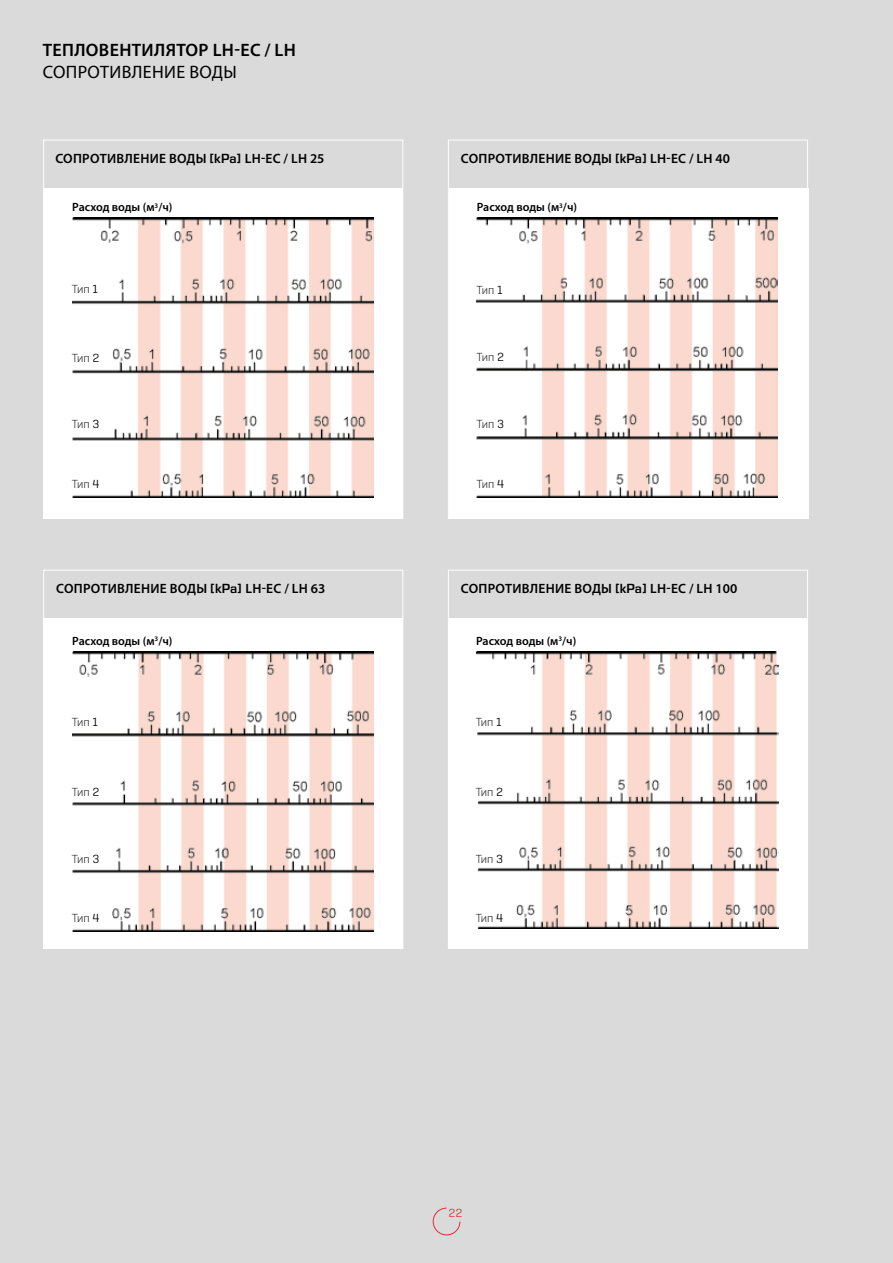
<style>
.page{position:relative;width:893px;height:1263px;background:#dadada}
.page>*{position:absolute;margin:0;border:0;box-sizing:border-box;transform-origin:0 0}
.t1{font:600 18px "Myriad Pro";letter-spacing:.02em;color:#000}
.t2{font:18px "Myriad Pro";letter-spacing:.02em;color:#000}
.t3{font:600 13.5px "Myriad Pro";letter-spacing:.02em;color:#000}
.t4{font:600 12px "Myriad Pro";letter-spacing:-.005em;color:#000}
.t5{font:300 12px "Myriad Pro";letter-spacing:-.03em;color:#000}
.t6{font:300 12px "Center";color:#e62a32}
.s1{font-family:"Eurostile Next LT Pro"}
.s2{font-family:"Center"}
</style>
<div class="page">
<svg style="left:432px;top:1207px;width:29px;height:29px"></svg>
<div style="left:449px;top:189px;width:360px;height:330px;background:#fff"></div>
<div style="left:43px;top:189px;width:360px;height:330px;background:#fff"></div>
<div style="left:43px;top:619px;width:360px;height:330px;background:#fff"></div>
<div style="left:448px;top:619px;width:360px;height:330px;background:#fff"></div>
<img style="left:72px;top:218px;width:301px;height:279px">
<img style="left:477px;top:218px;width:301px;height:279px">
<img style="left:72px;top:651px;width:301px;height:281px">
<img style="left:476px;top:651px;width:303px;height:278px">
<div style="left:43px;top:140px;width:360px;height:379px;border:1px solid #fff"></div>
<div style="left:448px;top:570px;width:360px;height:379px;border:1px solid #fff"></div>
<div style="left:448px;top:140px;width:360px;height:379px;border:1px solid #fff"></div>
<h1 class="t1" style="left:43px;top:39px;width:255px">ТЕПЛОВЕНТИЛЯТОР LH-EC / LH</h1>
<h1 class="t2" style="left:43px;top:60px;width:196px">СОПРОТИВЛЕНИЕ ВОДЫ</h1>
<p class="t3" style="left:55px;top:150px;width:271px">СОПРОТИВЛЕНИЕ ВОДЫ <span class="s1">[kPa]</span> LH-EC / LH 25</p>
<p class="t3" style="left:461px;top:150px;width:271px">СОПРОТИВЛЕНИЕ ВОДЫ <span class="s1">[kPa]</span> LH-EC / LH 40</p>
<p class="t4" style="left:72px;top:200px;width:102px">Расход воды (м<sup>3</sup>/ч)</p>
<p class="t4" style="left:477px;top:200px;width:102px">Расход воды (м<sup>3</sup>/ч)</p>
<p class="t5" style="left:72px;top:282px;width:27px">Тип <span class="s2">1</span></p>
<p class="t5" style="left:477px;top:283px;width:27px">Тип <span class="s2">1</span></p>
<p class="t5" style="left:72px;top:351px;width:29px">Тип <span class="s2">2</span></p>
<p class="t5" style="left:477px;top:350px;width:29px">Тип <span class="s2">2</span></p>
<p class="t5" style="left:72px;top:417px;width:29px">Тип <span class="s2">3</span></p>
<p class="t5" style="left:477px;top:418px;width:29px">Тип <span class="s2">3</span></p>
<p class="t5" style="left:72px;top:478px;width:29px">Тип <span class="s2">4</span></p>
<p class="t5" style="left:477px;top:478px;width:29px">Тип <span class="s2">4</span></p>
<p class="t3" style="left:56px;top:579px;width:271px">СОПРОТИВЛЕНИЕ ВОДЫ <span class="s1">[kPa]</span> LH-EC / LH 63</p>
<p class="t3" style="left:461px;top:579px;width:278px">СОПРОТИВЛЕНИЕ ВОДЫ <span class="s1">[kPa]</span> LH-EC / LH 100</p>
<p class="t4" style="left:72px;top:633px;width:102px">Расход воды (м<sup>3</sup>/ч)</p>
<p class="t4" style="left:476px;top:633px;width:102px">Расход воды (м<sup>3</sup>/ч)</p>
<p class="t5" style="left:72px;top:716px;width:27px">Тип <span class="s2">1</span></p>
<p class="t5" style="left:476px;top:716px;width:27px">Тип <span class="s2">1</span></p>
<p class="t5" style="left:72px;top:786px;width:29px">Тип <span class="s2">2</span></p>
<p class="t5" style="left:476px;top:786px;width:29px">Тип <span class="s2">2</span></p>
<p class="t5" style="left:72px;top:852px;width:29px">Тип <span class="s2">3</span></p>
<p class="t5" style="left:476px;top:852px;width:29px">Тип <span class="s2">3</span></p>
<p class="t5" style="left:72px;top:911px;width:29px">Тип <span class="s2">4</span></p>
<p class="t5" style="left:476px;top:911px;width:29px">Тип <span class="s2">4</span></p>
<p class="t6" style="left:449px;top:1206px;width:16px">22</p>
</div>
